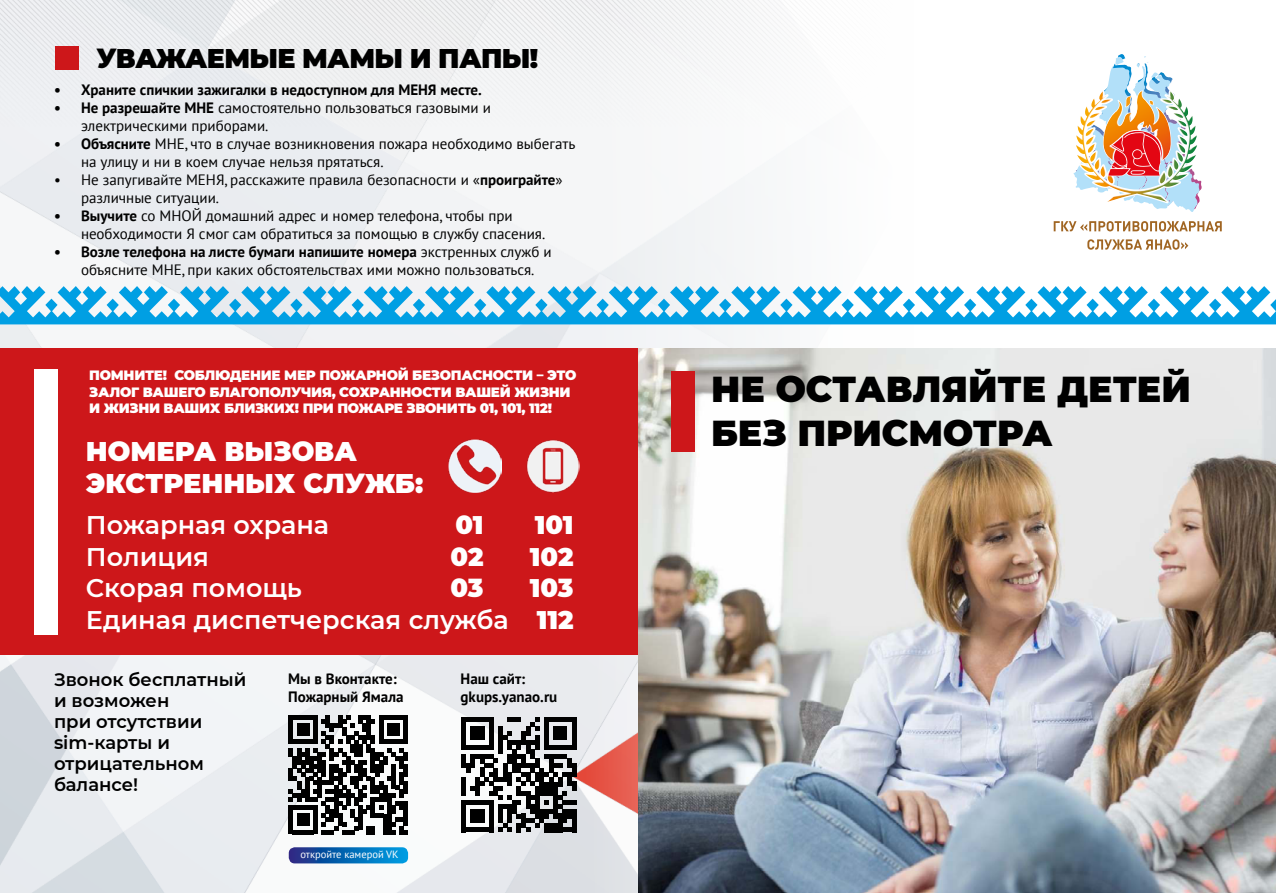
<style>
.page{position:relative;width:1276px;height:893px;background:#fff}
.page>*{position:absolute;margin:0;border:0;box-sizing:border-box;transform-origin:0 0}
.t1{font:900 36px/43.2px "Montserrat";color:#000}
.t2{font:900 27px/32.4px "Montserrat";color:#fff}
.t3{font:900 27px "Montserrat";letter-spacing:-.025em;color:#000}
.t4{font:600 25.5px/31.5px "Montserrat";color:#fff;text-align:right}
.t5{font:900 25.5px "Montserrat";letter-spacing:-.01em;color:#fff}
.t6{font:600 18px/21px "Montserrat";color:#000}
.t7{font:15px/18px "PT Sans";color:#000}
.t8{font:700 15px/18px "PT Sans";color:#000}
.t9{font:900 13.5px/16.2px "Montserrat";letter-spacing:-.02em;color:#fff}
.t10{font:10.5px "PT Sans";color:#fff}
.s1{font-weight:700}
.s2{font-weight:900}
</style>
<div class="page">
<img style="left:0;top:0;width:913px;height:893px">
<svg style="left:0;top:286px;width:1276px;height:38px;fill:#009fe3"></svg>
<div style="left:0;top:349px;width:638px;height:306px;background:#cd171a"></div>
<div style="left:34px;top:369px;width:23px;height:265px;background:#fff"></div>
<img style="left:449px;top:440px;width:53px;height:52px">
<svg style="left:461px;top:717px;width:115px;height:115px"></svg>
<svg style="left:289px;top:715px;width:119px;height:119px"></svg>
<svg style="left:289px;top:847px;width:119px;height:16px;background:#0f6ab4"></svg>
<img style="left:526px;top:440px;width:53px;height:52px">
<img style="left:1073px;top:56px;width:127px;height:156px">
<svg style="left:1053px;top:221px;width:168px;height:29px"></svg>
<img style="left:638px;top:349px;width:638px;height:544px">
<div style="left:671px;top:371px;width:23px;height:81px;background:#cd171a"></div>
<div style="left:55px;top:47px;width:23px;height:23px;background:#cd171a"></div>
<h2 class="t3" style="left:97px;top:39px;width:443px">УВАЖАЕМЫЕ МАМЫ И ПАПЫ!</h2>
<p class="t8" style="left:54px;top:81px;width:429px">• Храните спичкии зажигалки в недоступном для МЕНЯ месте.</p>
<p class="t7" style="left:81px;top:99px;width:411px;text-indent:-27px"><span class="s1">• Не разрешайте МНЕ</span> самостоятельно пользоваться газовыми и электрическими приборами.</p>
<p class="t7" style="left:81px;top:135px;width:496px;text-indent:-27px"><span class="s1">• Объясните</span> МНЕ, что в случае возникновения пожара необходимо выбегать на улицу и ни в коем случае нельзя прятаться.</p>
<p class="t7" style="left:81px;top:171px;width:483px;text-indent:-27px">• Не запугивайте МЕНЯ, расскажите правила безопасности и «<span class="s1">проиграйте</span>» различные ситуации.</p>
<p class="t7" style="left:81px;top:207px;width:466px;text-indent:-27px"><span class="s1">• Выучите</span> со МНОЙ домашний адрес и номер телефона, чтобы при необходимости Я смог сам обратиться за помощью в службу спасения.</p>
<p class="t7" style="left:81px;top:243px;width:472px;text-indent:-27px"><span class="s1">• Возле телефона на листе бумаги напишите номера</span> экстренных служб и объясните МНЕ, при каких обстоятельствах ими можно пользоваться.</p>
<p class="t9" style="left:89px;top:367px;width:488px">ПОМНИТЕ! СОБЛЮДЕНИЕ МЕР ПОЖАРНОЙ БЕЗОПАСНОСТИ – ЭТО<br>ЗАЛОГ ВАШЕГО БЛАГОПОЛУЧИЯ, СОХРАННОСТИ ВАШЕЙ ЖИЗНИ<br>И ЖИЗНИ ВАШИХ БЛИЗКИХ! ПРИ ПОЖАРЕ ЗВОНИТЬ 01, 101, 112!</p>
<h1 class="t1" style="left:711px;top:366px;width:481px">НЕ ОСТАВЛЯЙТЕ ДЕТЕЙ<br>БЕЗ ПРИСМОТРА</h1>
<h2 class="t2" style="left:86px;top:433px;width:339px">НОМЕРА ВЫЗОВА<br>ЭКСТРЕННЫХ СЛУЖБ:</h2>
<h3 class="t4" style="left:86px;top:508px;width:245px">Пожарная охрана</h3>
<h3 class="t5" style="left:455px;top:506px;width:30px">01</h3>
<h3 class="t5" style="left:535px;top:506px;width:40px">101</h3>
<h3 class="t4" style="left:86px;top:540px;width:125px">Полиция</h3>
<h3 class="t5" style="left:450px;top:537px;width:34px">02</h3>
<h3 class="t5" style="left:530px;top:537px;width:45px">102</h3>
<h3 class="t4" style="left:86px;top:571px;width:217px">Скорая помощь</h3>
<h3 class="t5" style="left:450px;top:569px;width:35px">03</h3>
<h3 class="t4" style="left:86px;top:571px;width:489px"><span class="s2">103<br></span>Единая диспетчерская служба <span class="s2">112</span></h3>
<p class="t6" style="left:54px;top:668px;width:194px">Звонок бесплатный и возможен<br>при отсутствии sim-карты и отрицательном балансе!</p>
<p class="t8" style="left:460px;top:670px;width:98px">Наш сайт: gkups.yanao.ru</p>
<p class="t8" style="left:288px;top:670px;width:117px">Мы в Вконтакте:<br>Пожарный Ямала</p>
<p class="t10" style="left:300px;top:848px;width:100px">откройте камерой VK</p>
</div>
